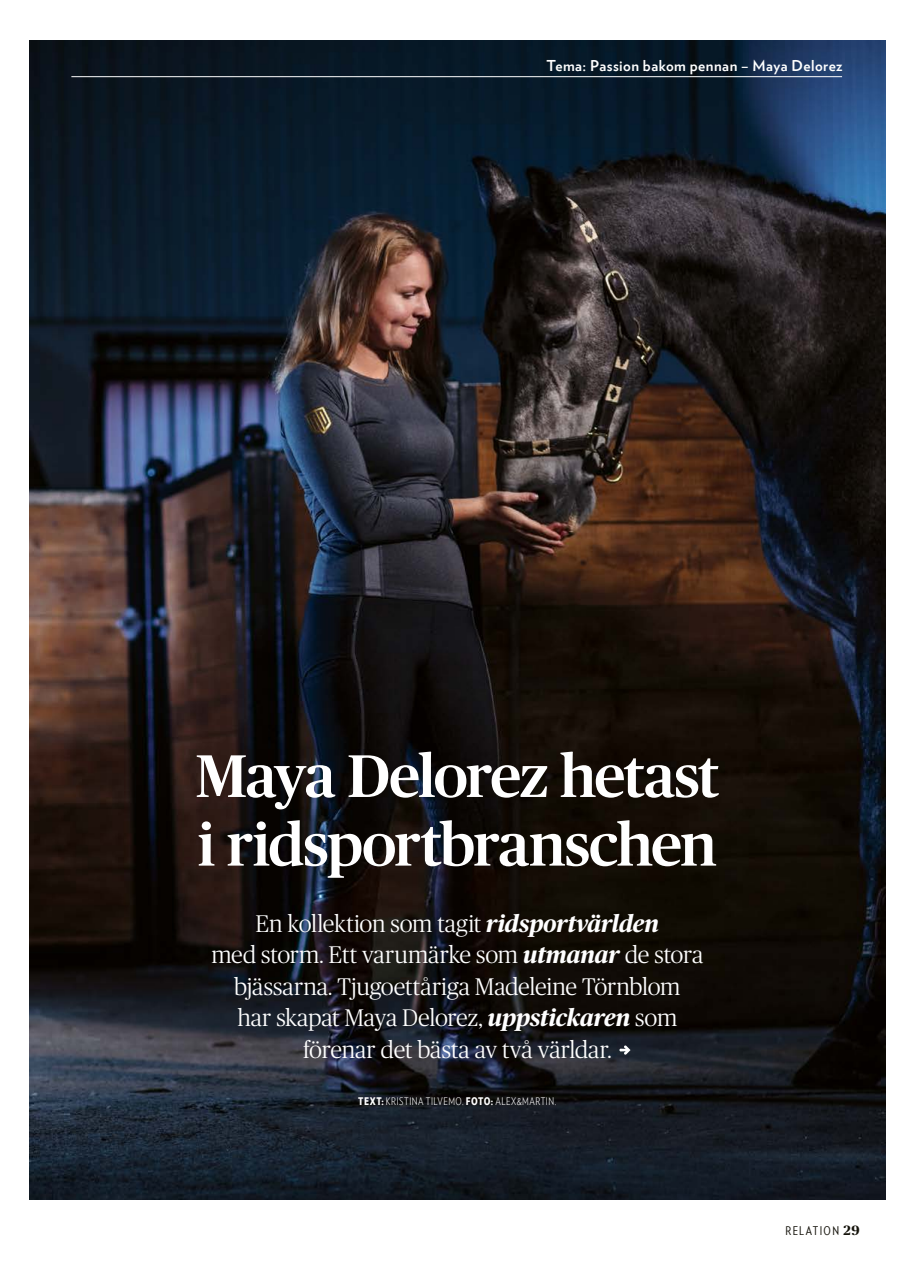
<style>
.page{position:relative;width:915px;height:1268px;background:#fff}
.page>*{position:absolute;margin:0;border:0;box-sizing:border-box;transform-origin:0 0}
.t1{font:500 60px/68.6px "Publico Headline";letter-spacing:-.025em;color:#fff}
.t2{font:300 24px/31.5px "Publico Headline";letter-spacing:-.01em;color:#fff;text-align:center}
.t3{font:700 15px "Verlag";letter-spacing:.03em;color:#fff}
.t4{font:12px "Verlag Condensed";letter-spacing:.115em;color:#15130b}
.t5{font:300 10.5px "Verlag Condensed";letter-spacing:.05em;color:#fff}
.s1{font-weight:700;font-style:italic}
.s2{font-weight:900}
.s3{font-family:"Publico Headline";font-weight:700;font-size:13.5px}
</style>
<div class="page">
<img style="left:30px;top:40px;width:854px;height:1159px">
<hr style="left:71px;top:76px;width:770px;height:1px;background:#fff">
<svg style="left:618px;top:1044px;width:12px;height:11px"></svg>
<p class="t3" style="left:546px;top:54px;width:297px">Tema: Passion bakom pennan – Maya Delorez</p>
<p class="t1" style="left:195px;top:738px;width:525px">Maya Delorez hetast i ridsportbranschen</p>
<p class="t2" style="left:211px;top:905px;width:493px">En kollektion som tagit <span class="s1">ridsportvärlden<br></span>med storm. Ett varumärke som <span class="s1">utmanar</span> de stora bjässarna. Tjugoettåriga Madeleine Törnblom<br>har skapat Maya Delorez, <span class="s1">uppstickaren</span> som förenar det bästa av två världar.</p>
<p class="t5" style="left:358px;top:1093px;width:199px"><span class="s2">TEXT:</span> KRISTINA TILVEMO. <span class="s2">FOTO:</span> ALEX&amp;MARTIN.</p>
<p class="t4" style="left:785px;top:1222px;width:75px">RELATION <span class="s3">29</span></p>
</div>
